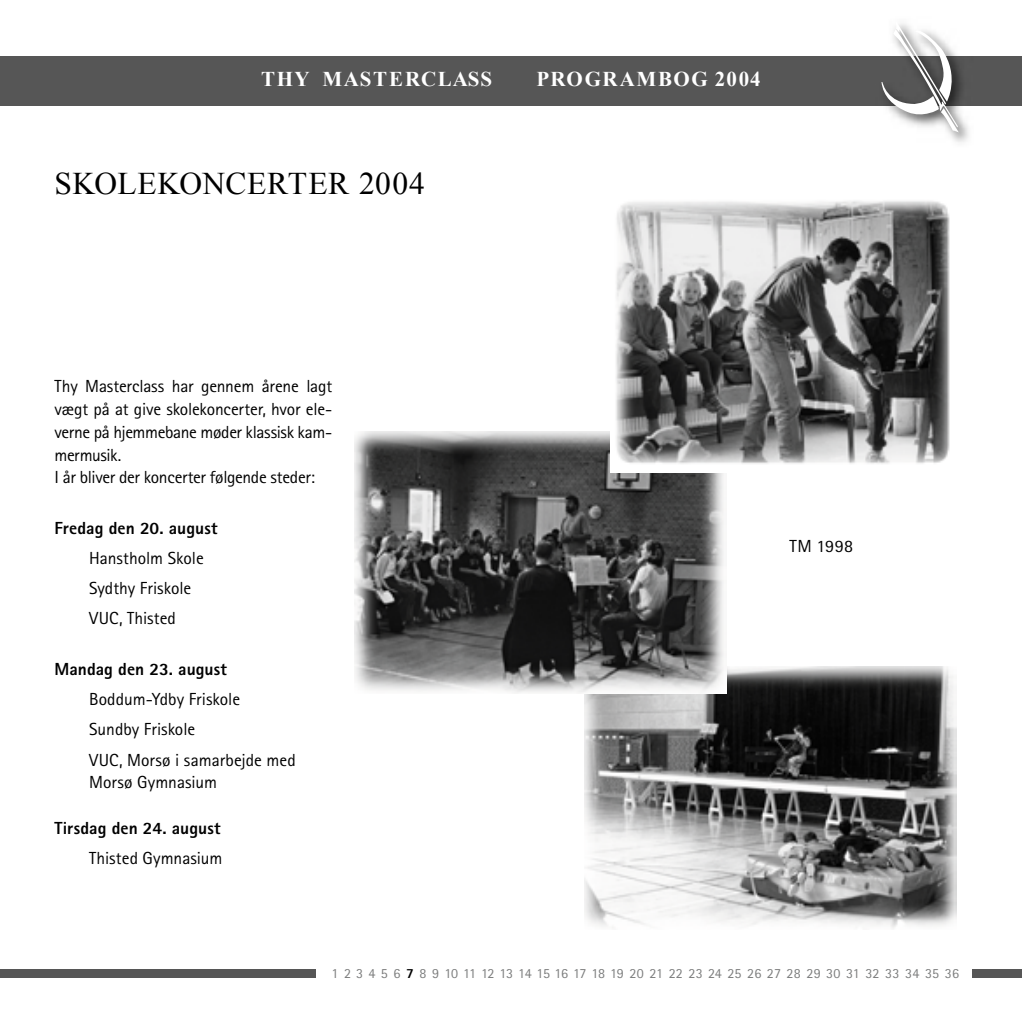
<style>
.page{position:relative;width:1022px;height:1022px;background:#fff}
.page>*{position:absolute;margin:0;border:0;box-sizing:border-box;transform-origin:0 0}
.t1{font:31.5px "Times New Roman";letter-spacing:.02em;color:#000}
.t2{font:700 21px "Times New Roman";letter-spacing:.07em;color:#fff}
.t3{font:17.5px/22.8px "Rotis Sans Serif";letter-spacing:-.01em;color:#000}
.t4{font:800 17.5px "Rotis Sans Serif";letter-spacing:.005em;color:#000}
.t5{font:14px "Rotis Sans Serif";letter-spacing:.005em;color:#7b7c7c}
.s1{font-weight:800;color:#000}
</style>
<div class="page">
<div style="left:0;top:56px;width:1022px;height:50px;background:#565656"></div>
<div style="left:972px;top:969px;width:50px;height:9px;background:#565656"></div>
<div style="left:0;top:969px;width:315px;height:9px;background:#565656"></div>
<img style="left:948px;top:106px;width:21px;height:36px">
<svg style="left:881px;top:23px;width:78px;height:109px"></svg>
<img style="left:585px;top:666px;width:372px;height:262px">
<img style="left:354px;top:431px;width:372px;height:262px">
<img style="left:610px;top:201px;width:340px;height:271px">
<p class="t2" style="left:261px;top:65px;width:232px">THY MASTERCLASS</p>
<p class="t2" style="left:537px;top:65px;width:226px">PROGRAMBOG 2004</p>
<h1 class="t1" style="left:55px;top:163px;width:372px">SKOLEKONCERTER 2004</h1>
<p class="t3" style="left:54px;top:375px;width:279px">Thy Masterclass har gennem årene lagt vægt på at give skolekoncerter, hvor ele&shy;verne på hjemmebane møder klassisk kam&shy;mermusik.<br>I år bliver der koncerter følgende steder:</p>
<p class="t4" style="left:54px;top:517px;width:165px">Fredag den 20. august</p>
<p class="t3" style="left:89px;top:543px;width:116px;line-height:30.3px">Hanstholm Skole<br>Sydthy Friskole<br>VUC, Thisted</p>
<p class="t4" style="left:54px;top:658px;width:174px">Mandag den 23. august</p>
<p class="t3" style="left:89px;top:684px;width:208px;line-height:30.3px">Boddum-Ydby Friskole<br>Sundby Friskole<br>VUC, Morsø i samarbejde med</p>
<p class="t3" style="left:89px;top:771px;width:129px">Morsø Gymnasium</p>
<p class="t4" style="left:54px;top:817px;width:168px">Tirsdag den 24. august</p>
<p class="t3" style="left:89px;top:846px;width:135px">Thisted Gymnasium</p>
<p class="t3" style="left:789px;top:534px;width:65px">TM 1998</p>
<p class="t5" style="left:331px;top:965px;width:629px">1 2 3 4 5 6 <span class="s1">7</span> 8 9 10 11 12 13 14 15 16 17 18 19 20 21 22 23 24 25 26 27 28 29 30 31 32 33 34 35 36</p>
</div>
